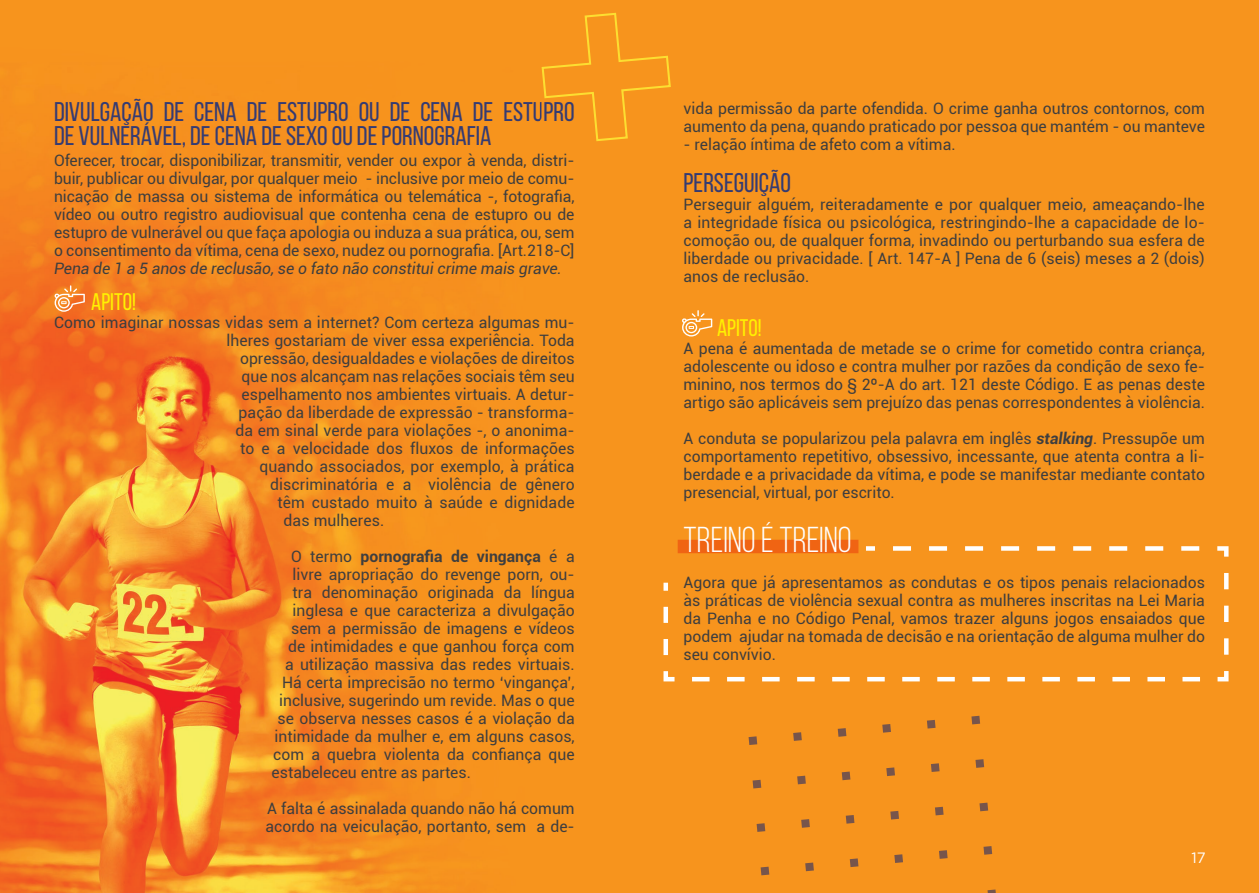
<style>
.page{position:relative;width:1259px;height:893px;background:#fff}
.page>*{position:absolute;margin:0;border:0;box-sizing:border-box;transform-origin:0 0}
.t1{font:36px "Bebas Neue";color:#fff}
.t2{font:27px/24px "Bebas Neue";color:#343b73}
.t3{font:24px "Bebas Neue";color:#fff101}
.t4{font:15.75px/18px "Roboto";color:#3e3e3f;text-align:justify}
.t5{font:italic 15.75px "Roboto";letter-spacing:-.005em;color:#3e3e3f}
.t6{font:700 15.75px "Roboto";color:#3e3e3f}
.t7{font:15px "Gotham";color:#fff}
.s1{font-weight:400}
.s2{font-weight:700;font-style:italic}
</style>
<div class="page">
<img style="left:0;top:0;width:1259px;height:893px">
<svg style="left:55px;top:285px;width:30px;height:27px"></svg>
<svg style="left:682px;top:310px;width:30px;height:27px"></svg>
<svg style="left:540px;top:12px;width:132px;height:130px;background:#f7981e"></svg>
<svg style="left:748px;top:736px;width:9px;height:9px"></svg>
<svg style="left:793px;top:732px;width:9px;height:9px"></svg>
<svg style="left:837px;top:728px;width:9px;height:9px"></svg>
<svg style="left:882px;top:724px;width:9px;height:9px"></svg>
<svg style="left:927px;top:720px;width:8px;height:8px"></svg>
<svg style="left:971px;top:716px;width:9px;height:8px"></svg>
<svg style="left:752px;top:780px;width:9px;height:8px"></svg>
<svg style="left:797px;top:776px;width:9px;height:8px"></svg>
<svg style="left:841px;top:771px;width:9px;height:9px"></svg>
<svg style="left:886px;top:767px;width:9px;height:9px"></svg>
<svg style="left:931px;top:763px;width:8px;height:9px"></svg>
<svg style="left:975px;top:759px;width:9px;height:9px"></svg>
<svg style="left:756px;top:823px;width:9px;height:9px"></svg>
<svg style="left:801px;top:819px;width:9px;height:9px"></svg>
<svg style="left:846px;top:815px;width:8px;height:9px"></svg>
<svg style="left:890px;top:811px;width:9px;height:8px"></svg>
<svg style="left:935px;top:807px;width:8px;height:8px"></svg>
<svg style="left:979px;top:803px;width:9px;height:8px"></svg>
<svg style="left:760px;top:867px;width:9px;height:8px"></svg>
<svg style="left:805px;top:862px;width:9px;height:9px"></svg>
<svg style="left:850px;top:858px;width:8px;height:9px"></svg>
<svg style="left:894px;top:854px;width:9px;height:9px"></svg>
<svg style="left:939px;top:850px;width:8px;height:9px"></svg>
<svg style="left:983px;top:846px;width:9px;height:9px"></svg>
<svg style="left:987px;top:889px;width:9px;height:4px"></svg>
<div style="left:677px;top:540px;width:181px;height:13px;background:#f06413"></div>
<div style="left:661px;top:544px;width:569px;height:140px;background:#f7941d"></div>
<h2 class="t2" style="left:54px;top:99px;width:522px">DIVULGAÇÃO DE CENA DE ESTUPRO OU DE CENA DE ESTUPRO<br>DE VULNERÁVEL, DE CENA DE SEXO OU DE PORNOGRAFIA</h2>
<p class="t4" style="left:54px;top:151px;width:522px">Oferecer, trocar, disponibilizar, transmitir, vender ou expor à venda, distri&shy;buir, publicar ou divulgar, por qualquer meio - inclusive por meio de comu&shy;nicação de massa ou sistema de informática ou telemática -, fotografia, vídeo ou outro registro audiovisual que contenha cena de estupro ou de estupro de vulnerável ou que faça apologia ou induza a sua prática, ou, sem o consentimento da vítima, cena de sexo, nudez ou pornografia. [Art.218-C]</p>
<p class="t5" style="left:54px;top:257px;width:509px">Pena de 1 a 5 anos de reclusão, se o fato não constitui crime mais grave.</p>
<h3 class="t3" style="left:91px;top:289px;width:46px">Apito!</h3>
<p class="t4" style="left:54px;top:313px;width:522px">Como imaginar nossas vidas sem a internet? Com certeza algumas mu-</p>
<p class="t4" style="left:226px;top:331px;width:349px">lheres gostariam de viver essa experiência. Toda</p>
<p class="t4" style="left:240px;top:349px;width:336px">opressão, desigualdades e violações de direitos</p>
<p class="t4" style="left:241px;top:367px;width:335px">que nos alcançam nas relações sociais têm seu</p>
<p class="t4" style="left:242px;top:385px;width:335px">espelhamento nos ambientes virtuais. A detur-</p>
<p class="t4" style="left:238px;top:403px;width:337px">pação da liberdade de expressão - transforma-</p>
<p class="t4" style="left:236px;top:421px;width:340px">da em sinal verde para violações -, o anonima-</p>
<p class="t4" style="left:240px;top:439px;width:336px">to e a velocidade dos fluxos de informações</p>
<p class="t4" style="left:260px;top:457px;width:316px">quando associados, por exemplo, à prática</p>
<p class="t4" style="left:270px;top:475px;width:306px">discriminatória e a violência de gênero</p>
<p class="t4" style="left:278px;top:493px;width:298px">têm custado muito à saúde e dignidade</p>
<p class="t4" style="left:284px;top:511px;width:102px">das mulheres.</p>
<p class="t6" style="left:291px;top:545px;width:285px"><span class="s1">O termo</span> pornografia de vingança <span class="s1">é a</span></p>
<p class="t4" style="left:293px;top:565px;width:284px">livre apropriação do revenge porn, ou-</p>
<p class="t4" style="left:293px;top:583px;width:283px">tra denominação originada da língua</p>
<p class="t4" style="left:293px;top:601px;width:283px">inglesa e que caracteriza a divulgação</p>
<p class="t4" style="left:291px;top:619px;width:285px">sem a permissão de imagens e vídeos</p>
<p class="t4" style="left:288px;top:637px;width:288px">de intimidades e que ganhou força com</p>
<p class="t4" style="left:285px;top:655px;width:291px">a utilização massiva das redes virtuais.</p>
<p class="t4" style="left:282px;top:673px;width:294px">Há certa imprecisão no termo ‘vingança’,</p>
<p class="t4" style="left:279px;top:691px;width:297px">inclusive, sugerindo um revide. Mas o que</p>
<p class="t4" style="left:278px;top:709px;width:298px">se observa nesses casos é a violação da</p>
<p class="t4" style="left:275px;top:727px;width:301px">intimidade da mulher e, em alguns casos,</p>
<p class="t4" style="left:273px;top:745px;width:303px">com a quebra violenta da confiança que</p>
<p class="t4" style="left:272px;top:763px;width:201px">estabeleceu entre as partes.</p>
<p class="t4" style="left:266px;top:799px;width:310px">A falta é assinalada quando não há comum acordo na veiculação, portanto, sem a de-</p>
<p class="t4" style="left:683px;top:99px;width:523px">vida permissão da parte ofendida. O crime ganha outros contornos, com aumento da pena, quando praticado por pessoa que mantém - ou manteve</p>
<p class="t4" style="left:683px;top:135px;width:273px">- relação íntima de afeto com a vítima.</p>
<h2 class="t2" style="left:683px;top:170px;width:109px">PERSEGUIÇÃO</h2>
<p class="t4" style="left:683px;top:195px;width:523px">Perseguir alguém, reiteradamente e por qualquer meio, ameaçando-lhe a integridade física ou psicológica, restringindo-lhe a capacidade de lo&shy;comoção ou, de qualquer forma, invadindo ou perturbando sua esfera de liberdade ou privacidade. [ Art. 147-A ] Pena de 6 (seis) meses a 2 (dois) anos de reclusão.</p>
<h3 class="t3" style="left:717px;top:315px;width:46px">Apito!</h3>
<p class="t4" style="left:683px;top:339px;width:523px">A pena é aumentada de metade se o crime for cometido contra criança, adolescente ou idoso e contra mulher por razões da condição de sexo fe&shy;minino, nos termos do § 2º-A do art. 121 deste Código. E as penas deste artigo são aplicáveis sem prejuízo das penas correspondentes à violência.</p>
<p class="t4" style="left:683px;top:429px;width:523px">A conduta se popularizou pela palavra em inglês <span class="s2">stalking</span>. Pressupõe um comportamento repetitivo, obsessivo, incessante, que atenta contra a li&shy;berdade e a privacidade da vítima, e pode se manifestar mediante contato presencial, virtual, por escrito.</p>
<h1 class="t1" style="left:683px;top:520px;width:170px">TREINO É TREINO</h1>
<p class="t4" style="left:683px;top:573px;width:523px">Agora que já apresentamos as condutas e os tipos penais relacionados às práticas de violência sexual contra as mulheres inscritas na Lei Maria da Penha e no Código Penal, vamos trazer alguns jogos ensaiados que podem ajudar na tomada de decisão e na orientação de alguma mulher do seu convívio.</p>
<p class="t7" style="left:1191px;top:849px;width:16px">17</p>
</div>
